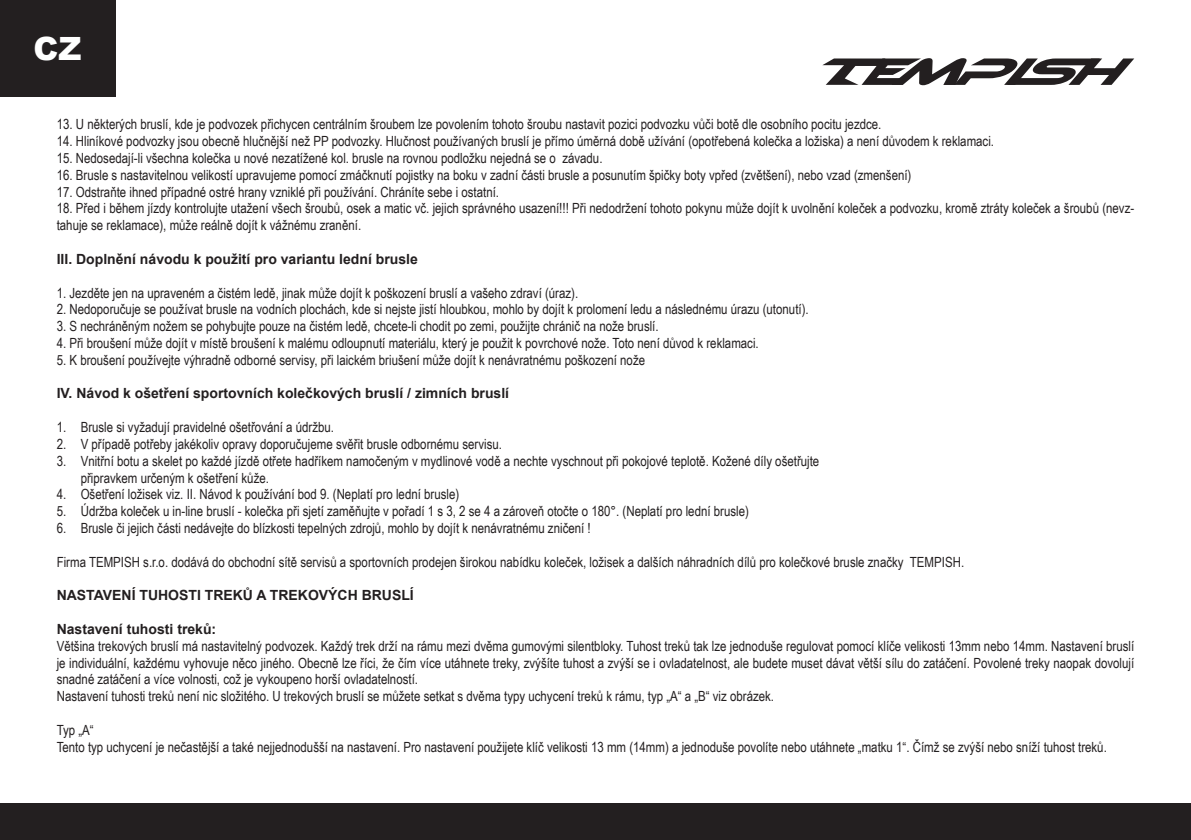
<style>
.page{position:relative;width:1191px;height:840px;background:#fff}
.page>*{position:absolute;margin:0;border:0;box-sizing:border-box;transform-origin:0 0}
.t1{font:900 32px "Arial";color:#fff}
.t2{font:14px/16.8px "Arial Narrow";color:#231f20}
.t3{font:700 14px "Arial";color:#231f20}
</style>
<div class="page">
<div style="left:0;top:0;width:115px;height:96px;background:#231f20"></div>
<div style="left:0;top:802px;width:1191px;height:37px;background:#231f20"></div>
<svg style="left:822px;top:58px;width:312px;height:27px"></svg>
<h1 class="t1" style="left:34px;top:25px;width:50px">CZ</h1>
<p class="t2" style="left:57px;top:115px;width:826px">13. U některých bruslí, kde je podvozek přichycen centrálním šroubem lze povolením tohoto šroubu nastavit pozici podvozku vůči botě dle osobního pocitu jezdce.</p>
<p class="t2" style="left:57px;top:132px;width:939px">14. Hliníkové podvozky jsou obecně hlučnější než PP podvozky. Hlučnost používaných bruslí je přímo úměrná době užívání (opotřebená kolečka a ložiska) a není důvodem k reklamaci.</p>
<p class="t2" style="left:57px;top:149px;width:547px">15. Nedosedají-li všechna kolečka u nové nezatížené kol. brusle na rovnou podložku nejedná se o závadu.</p>
<p class="t2" style="left:57px;top:166px;width:856px">16. Brusle s nastavitelnou velikostí upravujeme pomocí zmáčknutí pojistky na boku v zadní části brusle a posunutím špičky boty vpřed (zvětšení), nebo vzad (zmenšení)</p>
<p class="t2" style="left:57px;top:183px;width:444px">17. Odstraňte ihned případné ostré hrany vzniklé při používání. Chráníte sebe i ostatní.</p>
<p class="t2" style="left:57px;top:199px;width:1079px">18. Před i během jízdy kontrolujte utažení všech šroubů, osek a matic vč. jejich správného usazení!!! Při nedodržení tohoto pokynu může dojít k uvolnění koleček a podvozku, kromě ztráty koleček a šroubů (nevz&shy;tahuje se reklamace), může reálně dojít k vážnému zranění.</p>
<p class="t3" style="left:57px;top:249px;width:362px">III. Doplnění návodu k použití pro variantu lední brusle</p>
<p class="t2" style="left:57px;top:283px;width:523px">1. Jezděte jen na upraveném a čistém ledě, jinak může dojít k poškození bruslí a vašeho zdraví (úraz).</p>
<p class="t2" style="left:57px;top:300px;width:753px">2. Nedoporučuje se používat brusle na vodních plochách, kde si nejste jistí hloubkou, mohlo by dojít k prolomení ledu a následnému úrazu (utonutí).</p>
<p class="t2" style="left:57px;top:317px;width:603px">3. S nechráněným nožem se pohybujte pouze na čistém ledě, chcete-li chodit po zemi, použijte chránič na nože bruslí.</p>
<p class="t2" style="left:57px;top:334px;width:703px">4. Při broušení může dojít v místě broušení k malému odloupnutí materiálu, který je použit k povrchové nože. Toto není důvod k reklamaci.</p>
<p class="t2" style="left:57px;top:351px;width:590px">5. K broušení používejte výhradně odborné servisy, při laickém briušení může dojít k nenávratnému poškození nože</p>
<p class="t3" style="left:57px;top:384px;width:454px">IV. Návod k ošetření sportovních kolečkových bruslí / zimních bruslí</p>
<p class="t2" style="left:57px;top:418px;width:279px">1. Brusle si vyžadují pravidelné ošetřování a údržbu.</p>
<p class="t2" style="left:57px;top:435px;width:447px">2. V případě potřeby jakékoliv opravy doporučujeme svěřit brusle odbornému servisu.</p>
<p class="t2" style="left:81px;top:451px;width:740px;text-indent:-24px">3. Vnitřní botu a skelet po každé jízdě otřete hadříkem namočeným v mydlinové vodě a nechte vyschnout při pokojové teplotě. Kožené díly ošetřujte připravkem určeným k ošetření kůže.</p>
<p class="t2" style="left:57px;top:485px;width:404px">4. Ošetření ložisek viz. II. Návod k používání bod 9. (Neplatí pro lední brusle)</p>
<p class="t2" style="left:57px;top:502px;width:693px">5. Údržba koleček u in-line bruslí - kolečka při sjetí zaměňujte v pořadí 1 s 3, 2 se 4 a zároveň otočte o 180°. (Neplatí pro lední brusle)</p>
<p class="t2" style="left:57px;top:519px;width:535px">6. Brusle či jejich části nedávejte do blízkosti tepelných zdrojů, mohlo by dojít k nenávratnému zničení !</p>
<p class="t2" style="left:57px;top:552px;width:909px">Firma TEMPISH s.r.o. dodává do obchodní sítě servisů a sportovních prodejen širokou nabídku koleček, ložisek a dalších náhradních dílů pro kolečkové brusle značky TEMPISH.</p>
<p class="t3" style="left:57px;top:585px;width:359px">NASTAVENÍ TUHOSTI TREKŮ A TREKOVÝCH BRUSLÍ</p>
<p class="t3" style="left:57px;top:619px;width:161px">Nastavení tuhosti treků:</p>
<p class="t2" style="left:57px;top:636px;width:1079px">Většina trekových bruslí má nastavitelný podvozek. Každý trek drží na rámu mezi dvěma gumovými silentbloky. Tuhost treků tak lze jednoduše regulovat pomocí klíče velikosti 13mm nebo 14mm. Nastavení bruslí je individuální, každému vyhovuje něco jiného. Obecně lze říci, že čím více utáhnete treky, zvýšíte tuhost a zvýší se i ovladatelnost, ale budete muset dávat větší sílu do zatáčení. Povolené treky naopak dovolují snadné zatáčení a více volnosti, což je vykoupeno horší ovladatelností.<br>Nastavení tuhosti treků není nic složitého. U trekových bruslí se můžete setkat s dvěma typy uchycení treků k rámu, typ „A“ a „B“ viz obrázek.</p>
<p class="t2" style="left:57px;top:720px;width:1051px">Typ „A“<br>Tento typ uchycení je nečastější a také nejjednodušší na nastavení. Pro nastavení použijete klíč velikosti 13 mm (14mm) a jednoduše povolíte nebo utáhnete „matku 1“. Čímž se zvýší nebo sníží tuhost treků.</p>
</div>
